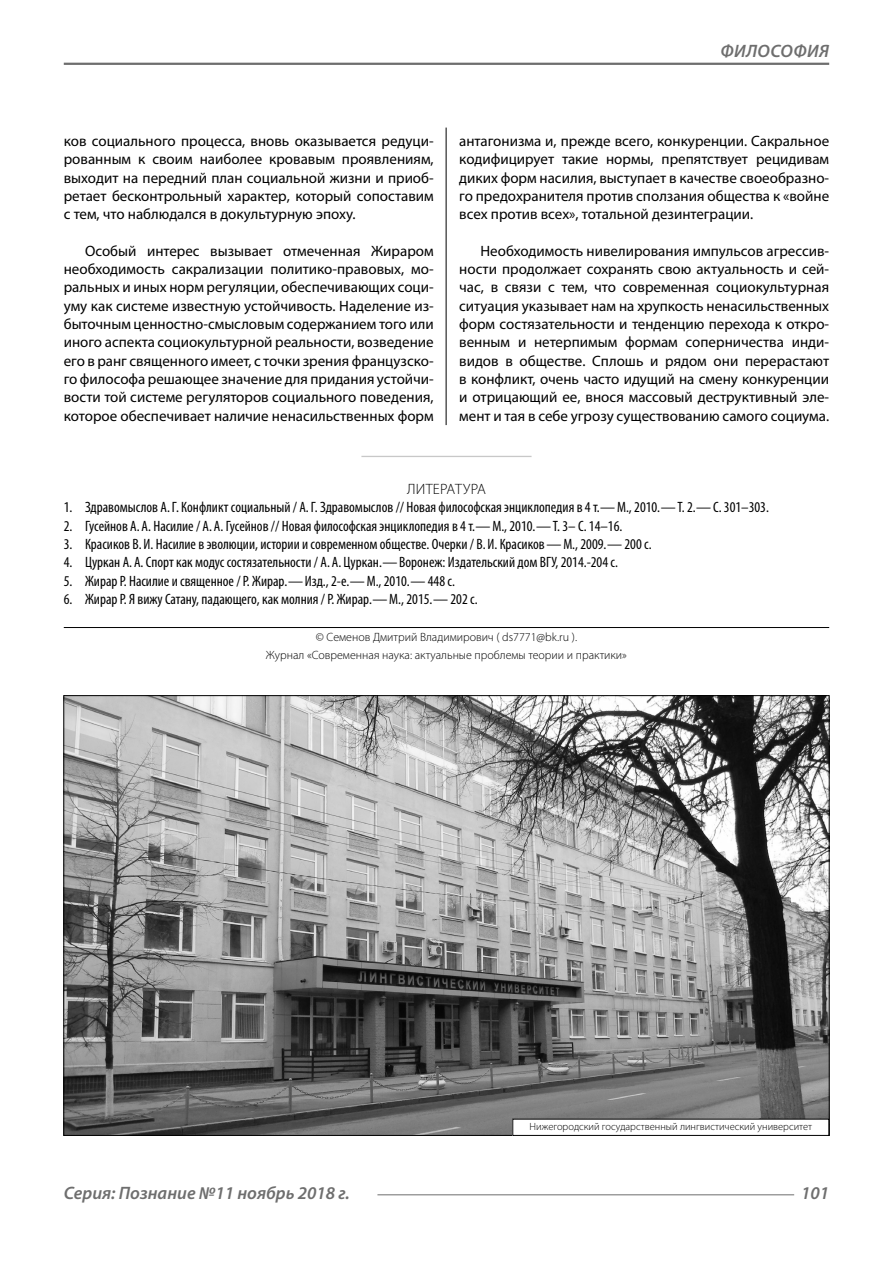
<style>
.page{position:relative;width:893px;height:1263px;background:#fff}
.page>*{position:absolute;margin:0;border:0;box-sizing:border-box;transform-origin:0 0}
.t1{font:italic 600 18px "Myriad Pro";color:#6e6e6e}
.Normal{font:15px/18.3px "Myriad Pro";color:#000;text-align:justify}
.t2{font:condensed 15px "Myriad Pro";color:#000}
.Literature{font:300 15px "Myriad Pro";letter-spacing:.02em;color:#000}
.Copy{font:300 12px/18.3px "Myriad Pro";color:#000;text-align:center}
.Author-doc{font:300 10.5px "Myriad Pro";color:#000}
</style>
<div class="page">
<hr style="left:446px;top:128px;width:1px;height:1007px;background:#000">
<div style="left:361px;top:456px;width:170px;height:6px;background:#c8c8c8"></div>
<div style="left:64px;top:457px;width:765px;height:806px;background:#fff"></div>
<hr style="left:64px;top:627px;width:765px;height:1px;background:#000">
<img style="left:65px;top:697px;width:763px;height:437px">
<div style="left:513px;top:1119px;width:316px;height:16px;background:#fff"></div>
<div style="left:512px;top:1119px;width:317px;height:17px;border:1px solid #000"></div>
<hr style="left:64px;top:63px;width:765px;height:2px;background:#6e6e6e">
<hr style="left:377px;top:1194px;width:417px;height:1px;background:#6e6e6e">
<p class="t1" style="left:720px;top:39px;width:27px">Философи</p>
<p class="t1" style="left:819px;top:39px;width:11px">я</p>
<p class="Normal" style="left:64px;top:131px;width:371px">ков социального процесса, вновь оказывается редуци&shy;рованным к своим наиболее кровавым проявлениям, выходит на передний план социальной жизни и приоб&shy;ретает бесконтрольный характер, который сопоставим с тем, что наблюдался в докультурную эпоху.</p>
<p class="Normal" style="left:64px;top:241px;width:371px;text-indent:21px">Особый интерес вызывает отмеченная Жираром необходимость сакрализации политико-правовых, мо&shy;ральных и иных норм регуляции, обеспечивающих соци&shy;уму как системе известную устойчивость. Наделение из&shy;быточным ценностно-смысловым содержанием того или иного аспекта социокультурной реальности, возведение его в ранг священного имеет, с точки зрения французско&shy;го философа решающее значение для придания устойчи&shy;вости той системе регуляторов социального поведения, которое обеспечивает наличие ненасильственных форм</p>
<p class="Normal" style="left:459px;top:131px;width:371px">антагонизма и, прежде всего, конкуренции. Сакральное кодифицирует такие нормы, препятствует рецидивам диких форм насилия, выступает в качестве своеобразно&shy;го предохранителя против сползания общества к «войне всех против всех», тотальной дезинтеграции.</p>
<p class="Normal" style="left:459px;top:241px;width:371px;text-indent:21px">Необходимость нивелирования импульсов агрессив&shy;ности продолжает сохранять свою актуальность и сей&shy;час, в связи с тем, что современная социокультурная ситуация указывает нам на хрупкость ненасильственных форм состязательности и тенденцию перехода к откро&shy;венным и нетерпимым формам соперничества инди&shy;видов в обществе. Сплошь и рядом они перерастают в конфликт, очень часто идущий на смену конкуренции и отрицающий ее, внося массовый деструктивный эле&shy;мент и тая в себе угрозу существованию самого социума.</p>
<p class="Literature" style="left:407px;top:480px;width:80px">ЛИТЕРАТУРА</p>
<p class="t2" style="left:64px;top:498px;width:707px">1. Здравомыслов А.Г. Конфликт социальный / А.Г. Здравомыслов // Новая философская энциклопедия в 4 т.—М., 2010.—Т. 2.—С. 301–303.</p>
<p class="t2" style="left:64px;top:517px;width:560px">2. Гусейнов А. А. Насилие / А. А. Гусейнов // Новая философская энциклопедия в 4 т.—М., 2010.—Т. 3– С. 14–16.</p>
<p class="t2" style="left:64px;top:535px;width:589px">3. Красиков В. И. Насилие в эволюции, истории и современном обществе. Очерки / В. И. Красиков—М., 2009.— 200 с.</p>
<p class="t2" style="left:64px;top:553px;width:556px">4. Цуркан А. А. Спорт как модус состязательности / А. А. Цуркан.—Воронеж: Издательский дом ВГУ, 2014.-204 с.</p>
<p class="t2" style="left:64px;top:572px;width:393px">5. Жирар Р. Насилие и священное / Р. Жирар.—Изд., 2-е.—М., 2010.— 448 с.</p>
<p class="t2" style="left:64px;top:590px;width:415px">6. Жирар Р. Я вижу Сатану, падающего, как молния / Р. Жирар.—М., 2015.— 202 с.</p>
<p class="Copy" style="left:266px;top:627px;width:363px">© Семенов Дмитрий Владимирович ( ds7771@bk.ru ).<br>Журнал «Современная наука: актуальные проблемы теории и практики»</p>
<p class="Author-doc" style="left:530px;top:1120px;width:284px">Нижегородский государственный лингвистический университет</p>
<p class="t1" style="left:64px;top:1182px;width:288px">Серия: Познание №11 ноябрь 2018 г.</p>
<p class="t1" style="left:801px;top:1182px;width:30px">101</p>
</div>
